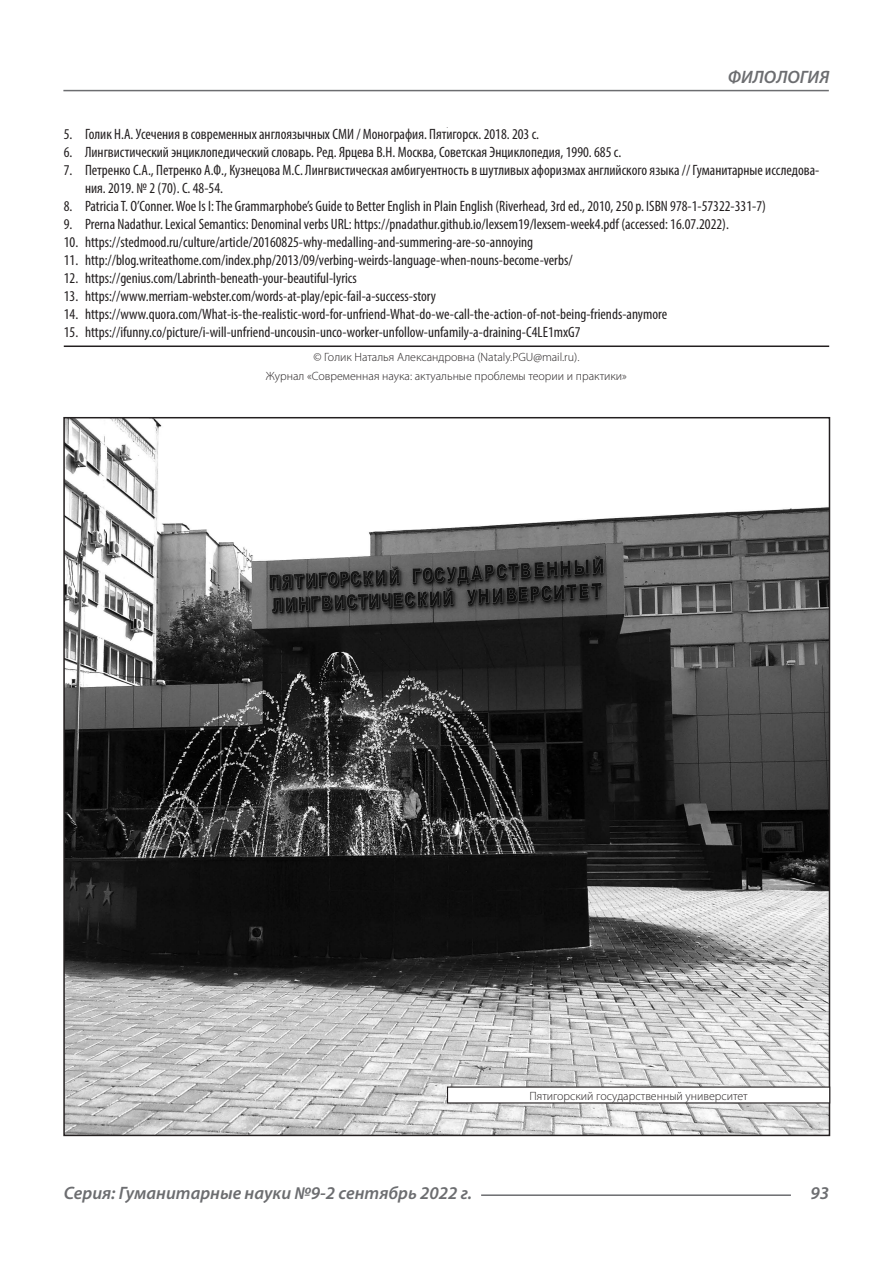
<style>
.page{position:relative;width:893px;height:1263px;background:#fff}
.page>*{position:absolute;margin:0;border:0;box-sizing:border-box;transform-origin:0 0}
.t1{font:italic 600 18px "Myriad Pro";color:#6c6d70}
.t2{font:condensed 15px/18px "Myriad Pro";color:#231f20}
.Автор_копирайт{font:300 12px "Myriad Pro";color:#231f20}
</style>
<div class="page">
<hr style="left:63px;top:90px;width:766px;height:1px;background:#6c6d70">
<hr style="left:481px;top:1194px;width:310px;height:2px;background:#6c6d70">
<hr style="left:64px;top:345px;width:765px;height:2px;background:#231f20">
<img style="left:66px;top:420px;width:761px;height:713px">
<div style="left:447px;top:1087px;width:383px;height:16px;background:#fff"></div>
<p class="t1" style="left:728px;top:66px;width:103px">ФИЛОЛОГИЯ</p>
<p class="t2" style="left:64px;top:125px;width:477px">5. Голик Н.А. Усечения в современных англоязычных СМИ / Монография. Пятигорск. 2018. 203 с.</p>
<p class="t2" style="left:64px;top:143px;width:559px">6. Лингвистический энциклопедический словарь. Ред. Ярцева В.Н. Москва, Советская Энциклопедия, 1990. 685 с.</p>
<p class="t2" style="left:85px;top:161px;width:736px;text-indent:-21px">7. Петренко С.А., Петренко А.Ф., Кузнецова М.С. Лингвистическая амбигуентность в шутливых афоризмах английского языка // Гуманитарные исследова&shy;ния. 2019. № 2 (70). С. 48-54.</p>
<p class="t2" style="left:64px;top:197px;width:704px">8. Patricia T. O’Conner. Woe Is I: The Grammarphobe’s Guide to Better English in Plain English (Riverhead, 3rd ed., 2010, 250 p. ISBN 978-1-57322-331-7)</p>
<p class="t2" style="left:64px;top:215px;width:667px">9. Prerna Nadathur. Lexical Semantics: Denominal verbs URL: https://pnadathur.github.io/lexsem19/lexsem-week4.pdf (accessed: 16.07.2022).</p>
<p class="t2" style="left:64px;top:233px;width:471px">10. https://stedmood.ru/culture/article/20160825-why-medalling-and-summering-are-so-annoying</p>
<p class="t2" style="left:64px;top:251px;width:510px">11. http://blog.writeathome.com/index.php/2013/09/verbing-weirds-language-when-nouns-become-verbs/</p>
<p class="t2" style="left:64px;top:269px;width:294px">12. https://genius.com/Labrinth-beneath-your-beautiful-lyrics</p>
<p class="t2" style="left:64px;top:287px;width:374px">13. https://www.merriam-webster.com/words-at-play/epic-fail-a-success-story</p>
<p class="t2" style="left:64px;top:305px;width:605px">14. https://www.quora.com/What-is-the-realistic-word-for-unfriend-What-do-we-call-the-action-of-not-being-friends-anymore</p>
<p class="t2" style="left:64px;top:323px;width:518px">15. https://ifunny.co/picture/i-will-unfriend-uncousin-unco-worker-unfollow-unfamily-a-draining-C4LE1mxG7</p>
<p class="Автор_копирайт" style="left:313px;top:349px;width:267px">© Голик Наталья Александровна (Nataly.PGU@mail.ru).</p>
<p class="Автор_копирайт" style="left:266px;top:369px;width:363px">Журнал «Современная наука: актуальные проблемы теории и практики»</p>
<p class="Автор_копирайт" style="left:529px;top:1088px;width:220px">Пятигорский государственный университет</p>
<p class="t1" style="left:64px;top:1182px;width:410px">Серия: Гуманитарные науки №9-2 сентябрь 2022 г.</p>
<p class="t1" style="left:810px;top:1182px;width:20px">93</p>
</div>
